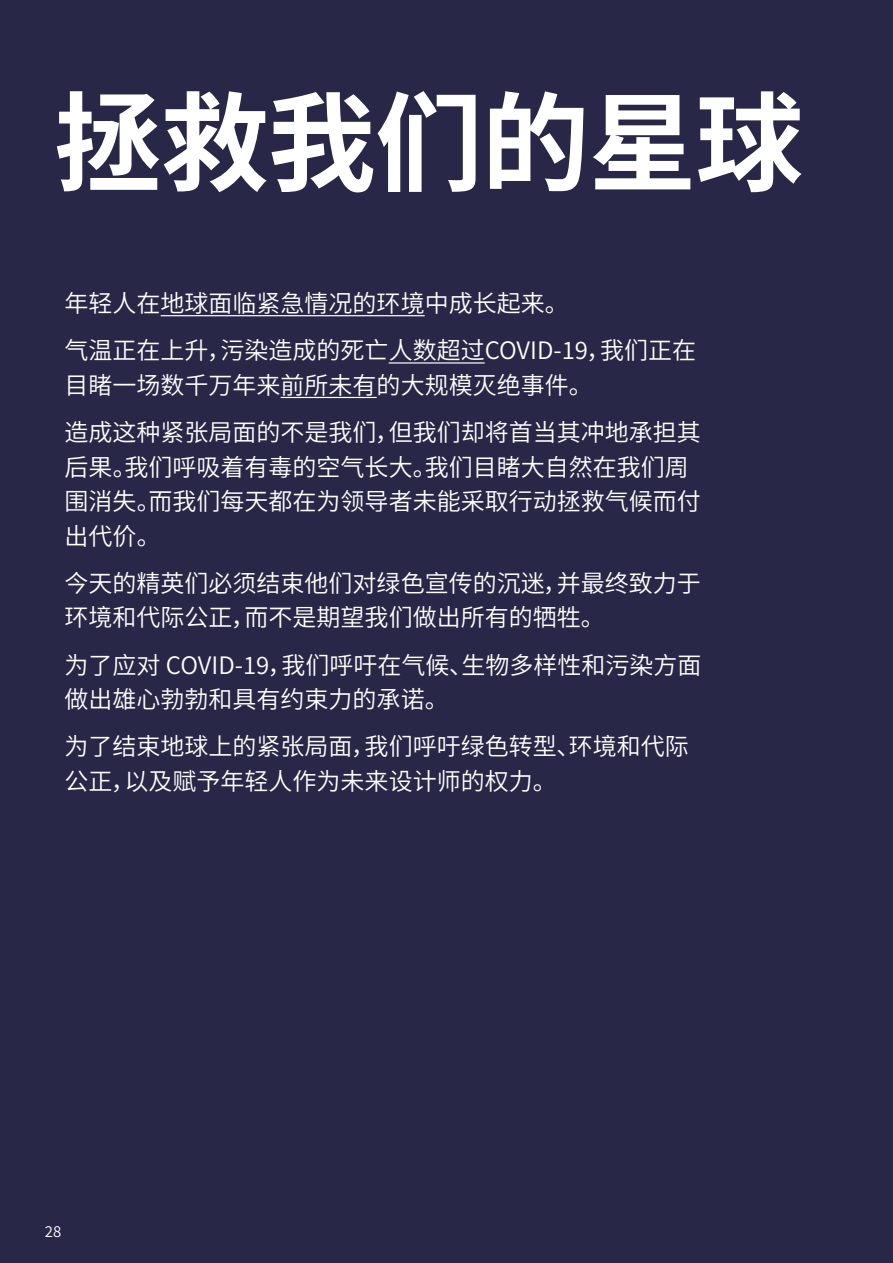
<style>
.page{position:relative;width:893px;height:1263px;background:#282747}
.page>*{position:absolute;margin:0;border:0;box-sizing:border-box;transform-origin:0 0}
.t1{font:700 108px "Source Han Sans SC";letter-spacing:-.01em;color:#fff}
.t2{font:24px/34.5px "Source Han Sans SC";color:#fff}
.t3{font:15px "Source Han Sans SC";color:#fff}
</style>
<div class="page">
<hr style="left:161px;top:315px;width:264px;height:1px;background:#fff">
<hr style="left:389px;top:362px;width:96px;height:2px;background:#fff">
<hr style="left:281px;top:397px;width:96px;height:1px;background:#fff">
<h1 class="t1" style="left:54px;top:82px;width:751px">拯救我们的星球</h1>
<p class="t2" style="left:65px;top:280px;width:633px;line-height:47.2px">年轻人在地球面临紧急情况的环境中成长起来。<br>气温正在上升，污染造成的死亡人数超过COVID-19，我们正在</p>
<p class="t2" style="left:65px;top:362px;width:638px;line-height:47.2px">目睹一场数千万年来前所未有的大规模灭绝事件。<br>造成这种紧张局面的不是我们，但我们却将首当其冲地承担其</p>
<p class="t2" style="left:65px;top:450px;width:638px">后果。我们呼吸着有毒的空气长大。我们目睹大自然在我们周围消失。而我们每天都在为领导者未能采取行动拯救气候而付出代价。</p>
<p class="t2" style="left:65px;top:566px;width:638px">今天的精英们必须结束他们对绿色宣传的沉迷，并最终致力于环境和代际公正，而不是期望我们做出所有的牺牲。</p>
<p class="t2" style="left:65px;top:648px;width:638px">为了应对 COVID-19，我们呼吁在气候、生物多样性和污染方面做出雄心勃勃和具有约束力的承诺。</p>
<p class="t2" style="left:65px;top:730px;width:626px">为了结束地球上的紧张局面，我们呼吁绿色转型、环境和代际公正，以及赋予年轻人作为未来设计师的权力。</p>
<p class="t3" style="left:45px;top:1223px;width:18px">28</p>
</div>
